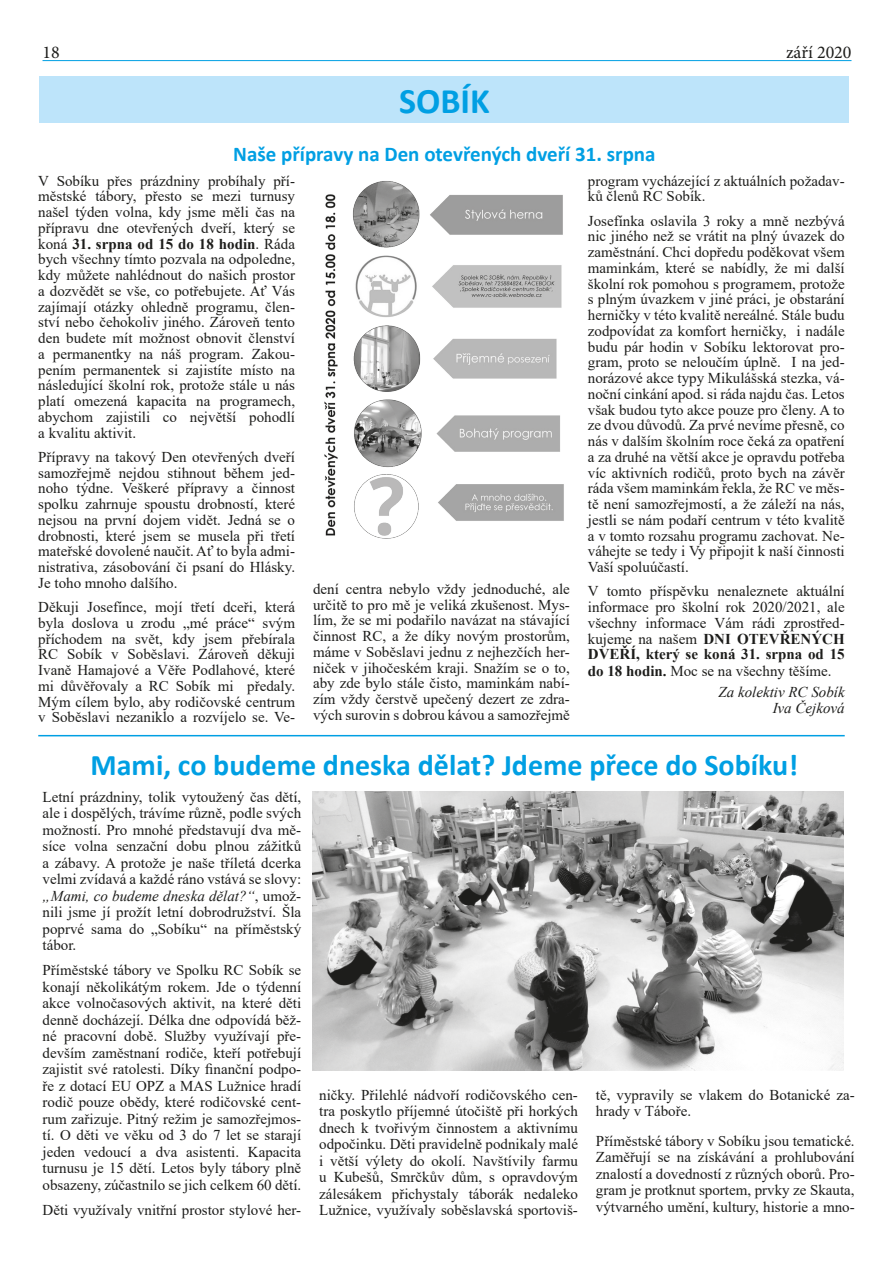
<style>
.page{position:relative;width:893px;height:1263px;background:#fff}
.page>*{position:absolute;margin:0;border:0;box-sizing:border-box;transform-origin:0 0}
.Nadpis_1_-_24pt__tuč{font:700 36px "Calibri";color:#009fe3}
.Nadpis_1_-_24pt__tuč-2{font:700 30px "Calibri";color:#009fe3}
.Nadpis_3_14pt_-_cyan{font:700 21px "Calibri";color:#009fe3}
.t1{font:18px "Minion Pro";color:#1d1d1b}
.Formátování_textu_10{font:15px/15.8px "Times New Roman";color:#1d1d1b;text-align:justify}
.Formátování_textu_10-2{font:italic 15px/16.5px "Times New Roman";color:#1d1d1b;text-align:right}
.s1{font-weight:700}
.s2{font-style:italic}
</style>
<div class="page">
<hr style="left:43px;top:60px;width:808px;height:1px;background:#009fe3">
<div style="left:40px;top:77px;width:809px;height:46px;background:#bde4fa"></div>
<img style="left:324px;top:181px;width:240px;height:358px">
<hr style="left:38px;top:735px;width:807px;height:1px;background:#009fe3">
<img style="left:312px;top:791px;width:532px;height:279px">
<p class="t1" style="left:43px;top:41px;width:19px">18</p>
<p class="t1" style="left:786px;top:40px;width:67px">září 2020</p>
<p class="Nadpis_1_-_24pt__tuč" style="left:399px;top:76px;width:92px">SOBÍK</p>
<p class="Nadpis_3_14pt_-_cyan" style="left:233px;top:139px;width:424px">Naše přípravy na Den otevřených dveří 31. srpna</p>
<p class="Formátování_textu_10" style="left:38px;top:172px;width:258px">V Sobíku přes prázdniny probíhaly pří&shy;městské tábory, přesto se mezi turnusy našel týden volna, kdy jsme měli čas na přípravu dne otevřených dveří, který se koná <span class="s1">31. srpna od 15 do 18 hodin</span>. Ráda bych všechny tímto pozvala na odpoledne, kdy můžete nahlédnout do našich prostor a dozvědět se vše, co potřebujete. Ať Vás zajímají otázky ohledně programu, člen&shy;ství nebo čehokoliv jiného. Zároveň tento den budete mít možnost obnovit členství a permanentky na náš program. Zakou&shy;pením permanentek si zajistíte místo na následující školní rok, protože stále u nás platí omezená kapacita na programech, abychom zajistili co největší pohodlí a kvalitu aktivit.</p>
<p class="Formátování_textu_10" style="left:38px;top:448px;width:258px">Přípravy na takový Den otevřených dveří samozřejmě nejdou stihnout během jed&shy;noho týdne. Veškeré přípravy a činnost spolku zahrnuje spoustu drobností, které nejsou na první dojem vidět. Jedná se o drobnosti, které jsem se musela při třetí mateřské dovolené naučit. Ať to byla admi&shy;nistrativa, zásobování či psaní do Hlásky.<br>Je toho mnoho dalšího.</p>
<p class="Formátování_textu_10" style="left:38px;top:599px;width:258px">Děkuji Josefínce, mojí třetí dceři, která byla doslova u zrodu „mé práce“ svým příchodem na svět, kdy jsem přebírala RC Sobík v Soběslavi. Zároveň děkuji Ivaně Hamajové a Věře Podlahové, které mi důvěřovaly a RC Sobík mi předaly.<br>Mým cílem bylo, aby rodičovské centrum v Soběslavi nezaniklo a rozvíjelo se. Ve-</p>
<p class="Formátování_textu_10" style="left:313px;top:580px;width:258px">dení centra nebylo vždy jednoduché, ale určitě to pro mě je veliká zkušenost. Mys&shy;lím, že se mi podařilo navázat na stávající činnost RC, a že díky novým prostorům, máme v Soběslavi jednu z nejhezčích her&shy;niček v jihočeském kraji. Snažím se o to, aby zde bylo stále čisto, maminkám nabí&shy;zím vždy čerstvě upečený dezert ze zdra&shy;vých surovin s dobrou kávou a samozřejmě</p>
<p class="Formátování_textu_10" style="left:588px;top:172px;width:258px">program vycházející z aktuálních požadav&shy;ků členů RC Sobík.</p>
<p class="Formátování_textu_10" style="left:588px;top:212px;width:258px">Josefínka oslavila 3 roky a mně nezbývá nic jiného než se vrátit na plný úvazek do zaměstnání. Chci dopředu poděkovat všem maminkám, které se nabídly, že mi další školní rok pomohou s programem, protože s plným úvazkem v jiné práci, je obstarání herničky v této kvalitě nereálné. Stále budu zodpovídat za komfort herničky, i nadále budu pár hodin v Sobíku lektorovat pro&shy;gram, proto se neloučím úplně. I na jed&shy;norázové akce typy Mikulášská stezka, vá&shy;noční cinkání apod. si ráda najdu čas. Letos však budou tyto akce pouze pro členy. A to ze dvou důvodů. Za prvé nevíme přesně, co nás v dalším školním roce čeká za opatření a za druhé na větší akce je opravdu potřeba víc aktivních rodičů, proto bych na závěr ráda všem maminkám řekla, že RC ve měs&shy;tě není samozřejmostí, a že záleží na nás, jestli se nám podaří centrum v této kvalitě a v tomto rozsahu programu zachovat. Ne&shy;váhejte se tedy i Vy připojit k naší činnosti Vaší spoluúčastí.</p>
<p class="Formátování_textu_10" style="left:588px;top:583px;width:258px">V tomto příspěvku nenaleznete aktuální informace pro školní rok 2020/2021, ale všechny informace Vám rádi zprostřed&shy;kujeme na našem <span class="s1">DNI OTEVŘENÝCH DVEŘÍ, který se koná 31. srpna od 15 do 18 hodin.</span> Moc se na všechny těšíme.</p>
<p class="Formátování_textu_10-2" style="left:718px;top:683px;width:128px">Za kolektiv RC Sobík<br>Iva Čejková</p>
<p class="Nadpis_1_-_24pt__tuč-2" style="left:91px;top:744px;width:709px">Mami, co budeme dneska dělat? Jdeme přece do Sobíku!</p>
<p class="Formátování_textu_10" style="left:43px;top:788px;width:260px;line-height:16.5px">Letní prázdniny, tolik vytoužený čas dětí, ale i dospělých, trávíme různě, podle svých možností. Pro mnohé představují dva mě&shy;síce volna senzační dobu plnou zážitků a zábavy. A protože je naše tříletá dcerka velmi zvídavá a každé ráno vstává se slovy: <span class="s2">„Mami, co budeme dneska dělat?“</span>, umož&shy;nili jsme jí prožít letní dobrodružství. Šla poprvé sama do „Sobíku“ na příměstský tábor.</p>
<p class="Formátování_textu_10" style="left:43px;top:961px;width:260px;line-height:16.5px">Příměstské tábory ve Spolku RC Sobík se konají několikátým rokem. Jde o týdenní akce volnočasových aktivit, na které děti denně docházejí. Délka dne odpovídá běž&shy;né pracovní době. Služby využívají pře&shy;devším zaměstnaní rodiče, kteří potřebují zajistit své ratolesti. Díky finanční podpo&shy;ře z dotací EU OPZ a MAS Lužnice hradí rodič pouze obědy, které rodičovské cent&shy;rum zařizuje. Pitný režim je samozřejmos&shy;tí. O děti ve věku od 3 do 7 let se starají jeden vedoucí a dva asistenti. Kapacita turnusu je 15 dětí. Letos byly tábory plně obsazeny, zúčastnilo se jich celkem 60 dětí.</p>
<p class="Formátování_textu_10" style="left:43px;top:1201px;width:260px">Děti využívaly vnitřní prostor stylové her-</p>
<p class="Formátování_textu_10" style="left:319px;top:1086px;width:260px;line-height:16.5px">ničky. Přilehlé nádvoří rodičovského cen&shy;tra poskytlo příjemné útočiště při horkých dnech k tvořivým činnostem a aktivnímu odpočinku. Děti pravidelně podnikaly malé i větší výlety do okolí. Navštívily farmu u Kubešů, Smrčkův dům, s opravdovým zálesákem přichystaly táborák nedaleko Lužnice, využívaly soběslavská sportoviš-</p>
<p class="Formátování_textu_10" style="left:596px;top:1086px;width:260px;line-height:16.5px">tě, vypravily se vlakem do Botanické za&shy;hrady v Táboře.</p>
<p class="Formátování_textu_10" style="left:596px;top:1132px;width:260px;line-height:16.5px">Příměstské tábory v Sobíku jsou tematické.<br>Zaměřují se na získávání a prohlubování znalostí a dovedností z různých oborů. Pro&shy;gram je protknut sportem, prvky ze Skauta, výtvarného umění, kultury, historie a mno-</p>
</div>
